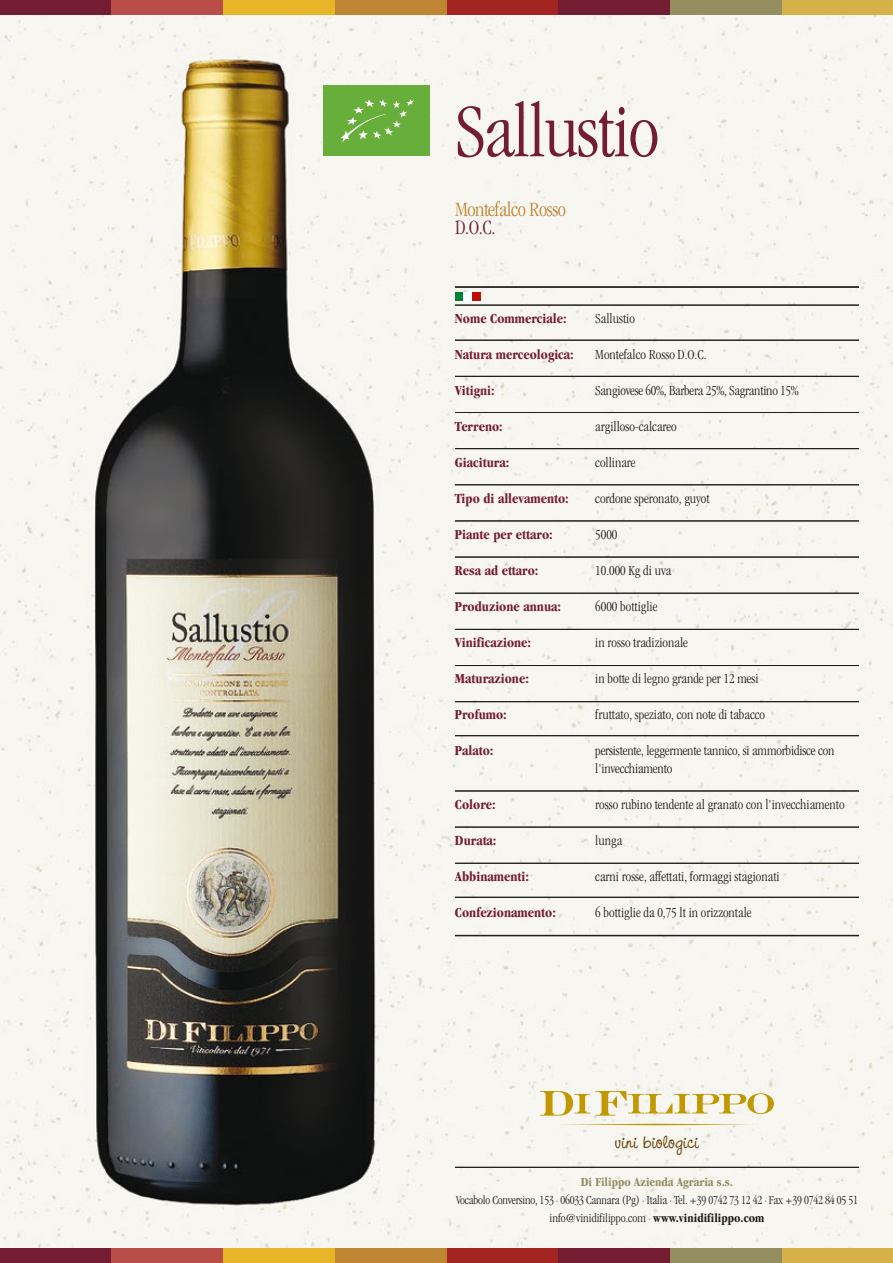
<style>
.page{position:relative;width:893px;height:1263px;background:#fff}
.page>*{position:absolute;margin:0;border:0;box-sizing:border-box;transform-origin:0 0}
.t1{font:300 condensed 78px "Garamond";letter-spacing:-.02em;color:#741d32}
.t2{font:22.5px "CAC Pinafore";color:#643c00}
.t3{font:300 condensed 21px "Garamond";letter-spacing:-.02em;color:#be8632}
.t4{font:300 condensed 21px "Garamond";color:#741d32}
.t5{font:300 condensed 14.25px/18px "Garamond";color:#1d1d1b}
.t6{font:700 condensed 14.25px "Garamond";color:#741d32}
.t7{font:300 condensed 12.75px/18px "Garamond";letter-spacing:-.015em;color:#1d1d1b;text-align:center}
.t8{font:700 condensed 12.75px "Garamond";color:#958e60}
.s1{font-weight:700}
</style>
<div class="page">
<img style="left:0;top:15px;width:893px;height:1233px">
<hr style="left:455px;top:286px;width:404px;height:2px;background:#1d1d1b">
<hr style="left:455px;top:935px;width:404px;height:1px;background:#1d1d1b">
<hr style="left:455px;top:305px;width:404px;height:1px;background:#1d1d1b">
<hr style="left:455px;top:340px;width:404px;height:1px;background:#1d1d1b">
<hr style="left:455px;top:376px;width:404px;height:1px;background:#1d1d1b">
<hr style="left:455px;top:412px;width:404px;height:1px;background:#1d1d1b">
<hr style="left:455px;top:448px;width:404px;height:1px;background:#1d1d1b">
<hr style="left:455px;top:484px;width:404px;height:1px;background:#1d1d1b">
<hr style="left:455px;top:521px;width:404px;height:1px;background:#1d1d1b">
<hr style="left:455px;top:557px;width:404px;height:1px;background:#1d1d1b">
<hr style="left:455px;top:593px;width:404px;height:1px;background:#1d1d1b">
<hr style="left:455px;top:629px;width:404px;height:1px;background:#1d1d1b">
<hr style="left:455px;top:665px;width:404px;height:1px;background:#1d1d1b">
<hr style="left:455px;top:701px;width:404px;height:1px;background:#1d1d1b">
<hr style="left:455px;top:735px;width:404px;height:1px;background:#1d1d1b">
<hr style="left:455px;top:791px;width:404px;height:1px;background:#1d1d1b">
<hr style="left:455px;top:827px;width:404px;height:1px;background:#1d1d1b">
<hr style="left:455px;top:863px;width:404px;height:1px;background:#1d1d1b">
<hr style="left:455px;top:897px;width:404px;height:1px;background:#1d1d1b">
<hr style="left:455px;top:1167px;width:404px;height:1px;background:#1d1d1b">
<div style="left:455px;top:292px;width:8px;height:9px;background:#008237"></div>
<div style="left:472px;top:292px;width:8px;height:9px;background:#c00d0e"></div>
<div style="left:463px;top:292px;width:9px;height:9px;background:#fff"></div>
<div style="left:446px;top:1248px;width:112px;height:15px;background:#a42422"></div>
<div style="left:558px;top:1248px;width:112px;height:15px;background:#741d32"></div>
<div style="left:0;top:1248px;width:112px;height:15px;background:#741d32"></div>
<div style="left:112px;top:1248px;width:111px;height:15px;background:#b94e49"></div>
<div style="left:335px;top:1248px;width:111px;height:15px;background:#be8632"></div>
<div style="left:223px;top:1248px;width:112px;height:15px;background:#e9b528"></div>
<div style="left:781px;top:1248px;width:112px;height:15px;background:#d6b048"></div>
<div style="left:670px;top:1248px;width:111px;height:15px;background:#958e60"></div>
<div style="left:446px;top:0;width:112px;height:15px;background:#a42422"></div>
<div style="left:558px;top:0;width:112px;height:15px;background:#741d32"></div>
<div style="left:0;top:0;width:112px;height:15px;background:#741d32"></div>
<div style="left:112px;top:0;width:111px;height:15px;background:#b94e49"></div>
<div style="left:335px;top:0;width:111px;height:15px;background:#be8632"></div>
<div style="left:223px;top:0;width:112px;height:15px;background:#e9b528"></div>
<div style="left:781px;top:0;width:112px;height:15px;background:#d6b048"></div>
<div style="left:670px;top:0;width:111px;height:15px;background:#958e60"></div>
<div style="left:323px;top:85px;width:106px;height:71px;background:#67ae3a"></div>
<svg style="left:341px;top:99px;width:73px;height:43px"></svg>
<svg style="left:540px;top:1091px;width:234px;height:25px"></svg>
<svg style="left:559px;top:1124px;width:195px;height:1px"></svg>
<h1 class="t1" style="left:455px;top:89px;width:206px">Sallustio</h1>
<h3 class="t3" style="left:455px;top:198px;width:112px">Montefalco Rosso</h3>
<h3 class="t4" style="left:455px;top:216px;width:42px">D.O.C.</h3>
<p class="t6" style="left:455px;top:310px;width:113px">Nome Commerciale:</p>
<p class="t6" style="left:455px;top:346px;width:120px">Natura merceologica:</p>
<p class="t6" style="left:455px;top:382px;width:41px">Vitigni:</p>
<p class="t6" style="left:455px;top:418px;width:49px">Terreno:</p>
<p class="t6" style="left:455px;top:454px;width:56px">Giacitura:</p>
<p class="t6" style="left:455px;top:490px;width:115px">Tipo di allevamento:</p>
<p class="t6" style="left:455px;top:526px;width:99px">Piante per ettaro:</p>
<p class="t6" style="left:455px;top:562px;width:85px">Resa ad ettaro:</p>
<p class="t6" style="left:455px;top:598px;width:108px">Produzione annua:</p>
<p class="t6" style="left:455px;top:634px;width:78px">Vinificazione:</p>
<p class="t6" style="left:455px;top:670px;width:76px">Maturazione:</p>
<p class="t6" style="left:455px;top:706px;width:53px">Profumo:</p>
<p class="t6" style="left:455px;top:742px;width:40px">Palato:</p>
<p class="t6" style="left:455px;top:796px;width:42px">Colore:</p>
<p class="t6" style="left:455px;top:832px;width:43px">Durata:</p>
<p class="t6" style="left:455px;top:868px;width:76px">Abbinamenti:</p>
<p class="t6" style="left:455px;top:904px;width:102px">Confezionamento:</p>
<p class="t5" style="left:595px;top:309px;width:41px">Sallustio</p>
<p class="t5" style="left:595px;top:345px;width:113px">Montefalco Rosso D.O.C.</p>
<p class="t5" style="left:595px;top:381px;width:205px">Sangiovese 60%, Barbera 25%, Sagrantino 15%</p>
<p class="t5" style="left:595px;top:417px;width:83px">argilloso-calcareo</p>
<p class="t5" style="left:595px;top:453px;width:42px">collinare</p>
<p class="t5" style="left:595px;top:489px;width:116px">cordone speronato, guyot</p>
<p class="t5" style="left:595px;top:525px;width:24px">5000</p>
<p class="t5" style="left:595px;top:561px;width:77px">10.000 Kg di uva</p>
<p class="t5" style="left:595px;top:597px;width:64px">6000 bottiglie</p>
<p class="t5" style="left:595px;top:633px;width:94px">in rosso tradizionale</p>
<p class="t5" style="left:595px;top:669px;width:165px">in botte di legno grande per 12 mesi</p>
<p class="t5" style="left:595px;top:705px;width:171px">fruttato, speziato, con note di tabacco</p>
<p class="t5" style="left:595px;top:741px;width:241px">persistente, leggermente tannico, si ammorbidisce con l'invecchiamento</p>
<p class="t5" style="left:595px;top:795px;width:251px">rosso rubino tendente al granato con l'invecchiamento</p>
<p class="t5" style="left:595px;top:831px;width:28px">lunga</p>
<p class="t5" style="left:595px;top:867px;width:186px">carni rosse, affettati, formaggi stagionati</p>
<p class="t5" style="left:595px;top:903px;width:158px">6 bottiglie da 0,75 lt in orizzontale</p>
<h2 class="t2" style="left:615px;top:1127px;width:85px">vini biologici</h2>
<p class="t8" style="left:581px;top:1175px;width:154px">Di Filippo Azienda Agraria s.s.</p>
<p class="t7" style="left:456px;top:1191px;width:403px">Vocabolo Conversino, 153 · 06033 Cannara (Pg) · Italia · Tel. +39 0742 73 12 42 · Fax +39 0742 84 05 51 info@vinidifilippo.com · <span class="s1">www.vinidifilippo.com</span></p>
</div>
